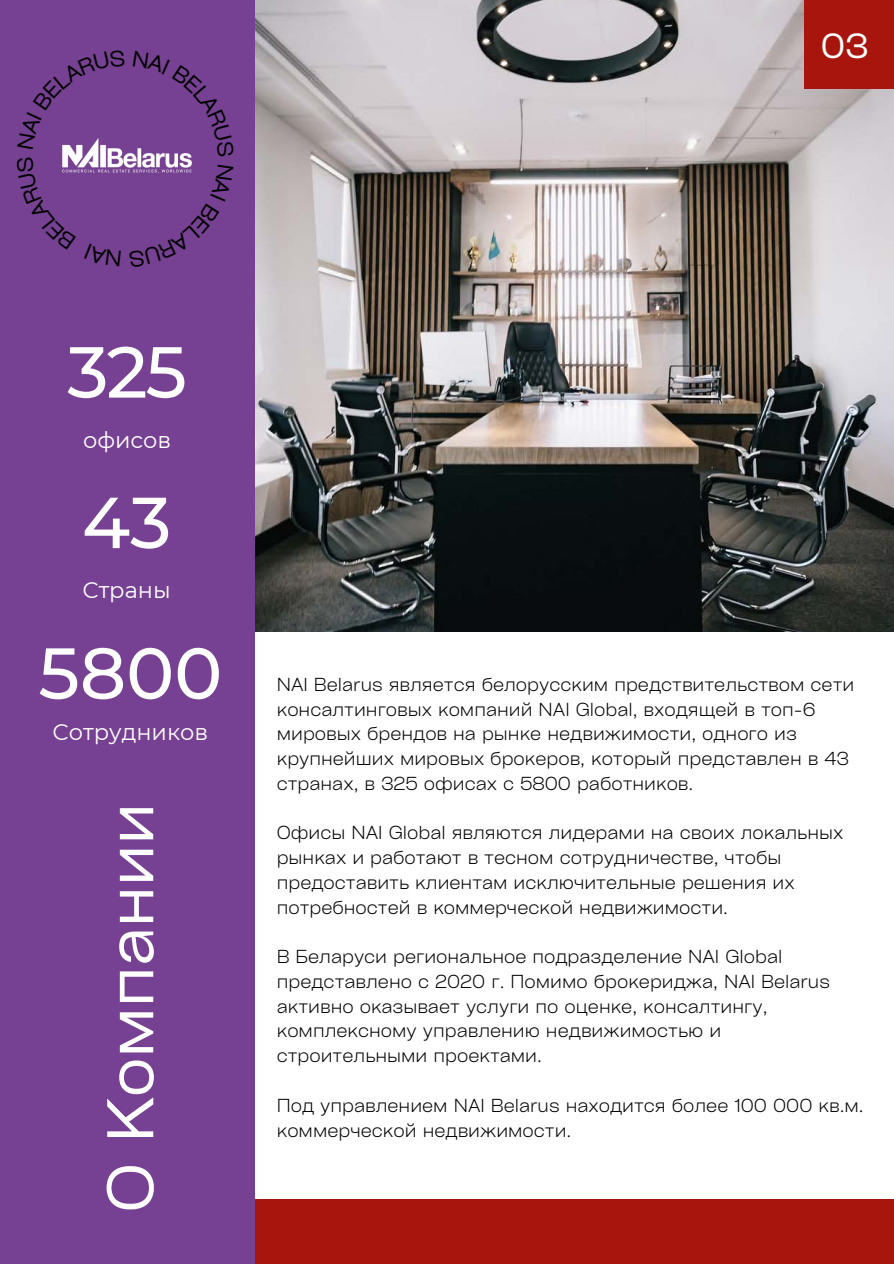
<style>
.page{position:relative;width:894px;height:1264px;background:#fff}
.page>*{position:absolute;margin:0;border:0;box-sizing:border-box;transform-origin:0 0}
.t1{font:500 72px "Montserrat";color:#fff}
.t2{font:63px "Cy Grotesk Key";color:#fff}
.t3{font:33.45px "Cy Grotesk Key";color:#fff}
.t4{font:22.5px "Montserrat";color:#fff}
.t5{font:300 18px/24.8px "Cy Grotesk Key";color:#000}
</style>
<div class="page">
<img style="left:254px;top:0;width:639px;height:631px">
<div style="left:200px;top:1198px;width:693px;height:65px;background:#a8150c"></div>
<div style="left:0;top:0;width:254px;height:1263px;background:#764192"></div>
<div style="left:804px;top:0;width:89px;height:89px;background:#a8150c"></div>
<img style="left:62px;top:149px;width:130px;height:24px">
<svg style="left:62px;top:157px;width:14px;height:16px"></svg>
<svg style="left:62px;top:138px;width:58px;height:11px"></svg>
<svg style="left:133px;top:148px;width:59px;height:8px"></svg>
<svg style="left:129px;top:164px;width:63px;height:9px"></svg>
<h3 class="t3" style="left:820px;top:24px;width:49px">03</h3>
<h1 class="t1" style="left:67px;top:328px;width:121px">325</h1>
<p class="t4" style="left:83px;top:426px;width:90px">офисов</p>
<h1 class="t1" style="left:82px;top:478px;width:91px">43</h1>
<p class="t4" style="left:82px;top:576px;width:90px">Страны</p>
<h1 class="t1" style="left:38px;top:629px;width:185px">5800</h1>
<p class="t4" style="left:53px;top:718px;width:157px">Сотрудников</p>
<h2 class="t2" style="left:90px;top:1212px;width:411px;rotate:-90deg">О Компании</h2>
<p class="t5" style="left:277px;top:671px;width:579px">NAI Belarus является белорусским предствительством сети консалтинговых компаний NAI Global, входящей в топ-6 мировых брендов на рынке недвижимости, одного из крупнейших мировых брокеров, который представлен в 43 странах, в 325 офисах с 5800 работников.</p>
<p class="t5" style="left:277px;top:819px;width:568px">Офисы NAI Global являются лидерами на своих локальных рынках и работают в тесном сотрудничестве, чтобы предоставить клиентам исключительные решения их потребностей в коммерческой недвижимости.</p>
<p class="t5" style="left:277px;top:943px;width:554px">В Беларуси региональное подразделение NAI Global представлено с 2020 г. Помимо брокериджа, NAI Belarus активно оказывает услуги по оценке, консалтингу, комплексному управлению недвижимостью и строительными проектами.</p>
<p class="t5" style="left:277px;top:1092px;width:588px">Под управлением NAI Belarus находится более 100 000 кв.м. коммерческой недвижимости.</p>
</div>
